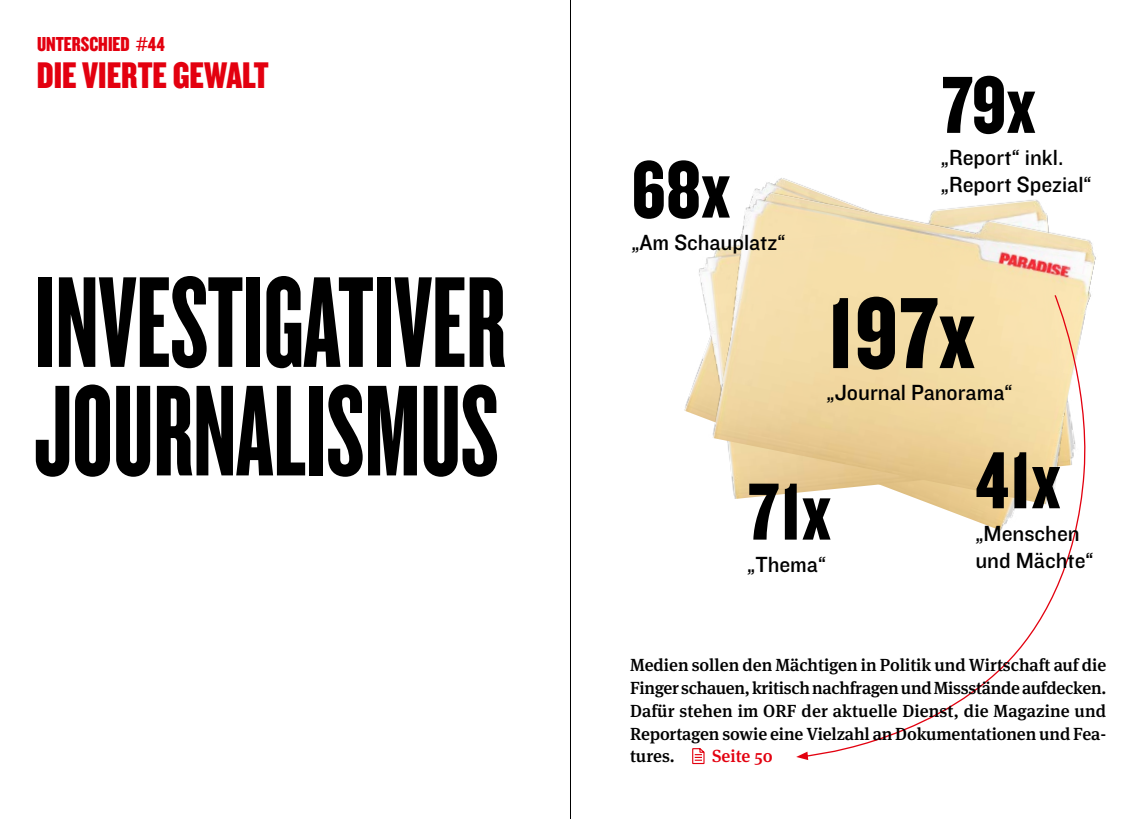
<style>
.page{position:relative;width:1141px;height:819px;background:#fff}
.page>*{position:absolute;margin:0;border:0;box-sizing:border-box;transform-origin:0 0}
.t1{font:134.4px/108.5px "Knockout HTF67 Full Bantamwt";color:#000}
.t2{font:105px "Knockout HTF69 Full Liteweight";color:#000}
.t3{font:84px "Knockout HTF69 Full Liteweight";color:#000}
.t4{font:38.5px "Knockout HTF69 Full Liteweight";color:#e3000f}
.t5{font:22.75px/27.3px "Knockout HTF31 Junior Middlewt";color:#000}
.t6{font:21px "Knockout HTF69 Full Liteweight";color:#e3000f}
.t7{font:500 17.5px/22.8px "Meta Serif Pro";letter-spacing:-.005em;color:#000;text-align:justify}
.t8{font:500 17.5px "Meta Serif Pro";color:#e3000f}
</style>
<div class="page">
<img style="left:695px;top:178px;width:401px;height:321px">
<svg style="left:804px;top:294px;width:286px;height:463px"></svg>
<svg style="left:796px;top:751px;width:12px;height:9px"></svg>
<svg style="left:692px;top:748px;width:13px;height:16px"></svg>
<hr style="left:570px;top:0;width:1px;height:819px;background:#000">
<p class="t6" style="left:37px;top:33px;width:129px">UNTERSCHIED #44</p>
<h3 class="t4" style="left:37px;top:55px;width:233px">DIE VIERTE GEWALT</h3>
<h1 class="t1" style="left:35px;top:269px;width:473px">INVESTIGATIVER<br>JOURNALISMUS</h1>
<h3 class="t3" style="left:631px;top:146px;width:101px">68x</h3>
<h3 class="t5" style="left:631px;top:229px;width:155px">„Am Schauplatz“</h3>
<h3 class="t3" style="left:941px;top:61px;width:97px">79x</h3>
<h3 class="t5" style="left:941px;top:144px;width:152px">„Report“ inkl. „Report Spezial“</h3>
<h2 class="t2" style="left:827px;top:279px;width:150px">197x</h2>
<h3 class="t5" style="left:827px;top:380px;width:187px">„Journal Panorama“</h3>
<h3 class="t3" style="left:747px;top:468px;width:86px">71x</h3>
<h3 class="t5" style="left:747px;top:551px;width:80px">„Thema“</h3>
<h3 class="t3" style="left:975px;top:437px;width:87px">41x</h3>
<h3 class="t5" style="left:975px;top:520px;width:120px">„Menschen und Mächte“</h3>
<p class="t7" style="left:630px;top:652px;width:478px">Medien sollen den Mächtigen in Politik und Wirtschaft auf die Finger schauen, kritisch nachfragen und Missstände aufdecken.<br>Dafür stehen im ORF der aktuelle Dienst, die Magazine und Reportagen sowie eine Vielzahl an Dokumentationen und Fea&shy;tures.</p>
<p class="t8" style="left:712px;top:742px;width:62px">Seite 50</p>
</div>
